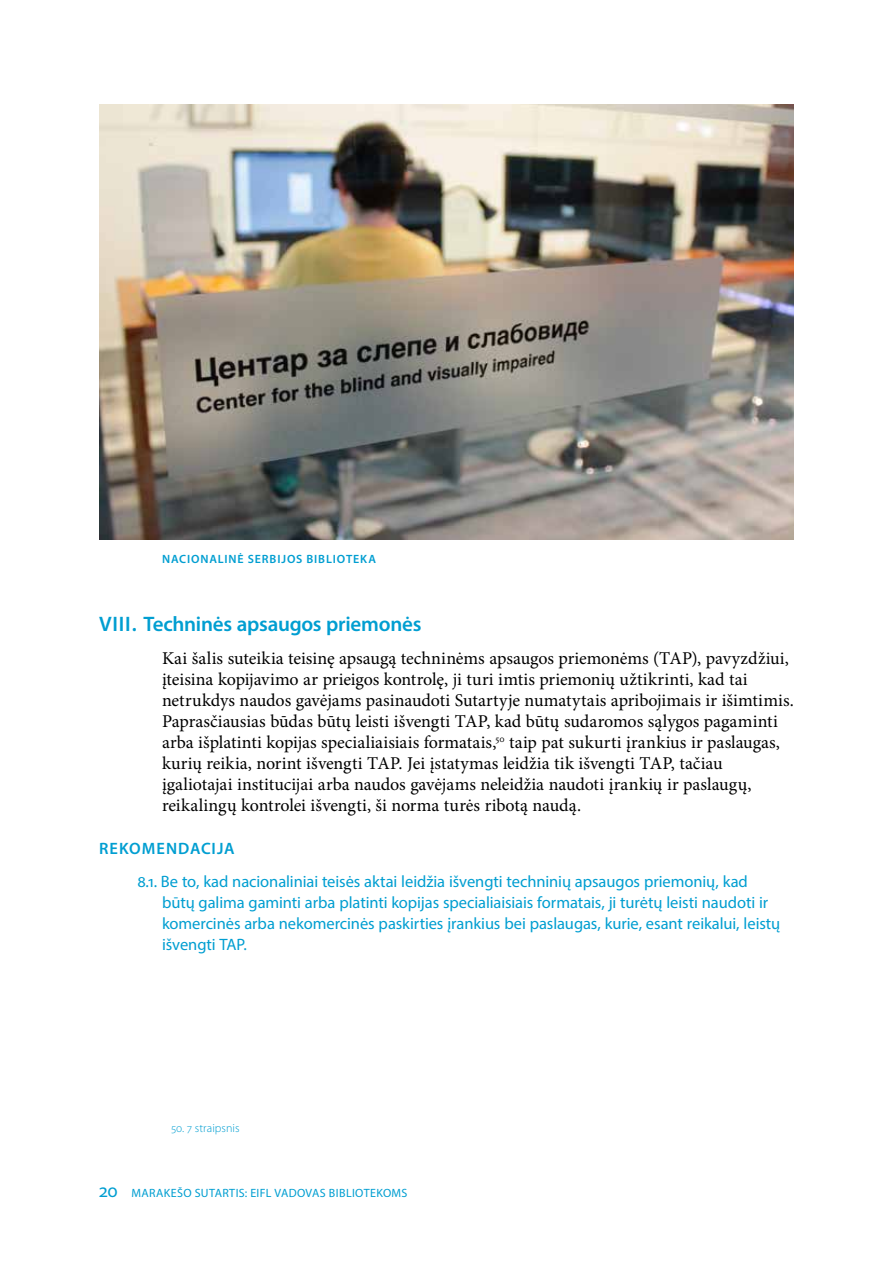
<style>
.page{position:relative;width:893px;height:1263px;background:#fff}
.page>*{position:absolute;margin:0;border:0;box-sizing:border-box;transform-origin:0 0}
.t1{font:600 21px "Myriad Pro";letter-spacing:-.01em;color:#009ed1}
.t2{font:18px/21px "Minion Pro";letter-spacing:-.005em;color:#000}
.t3{font:16.5px/21px "Myriad Pro";letter-spacing:-.005em;color:#009ed1}
.t4{font:600 16.5px "Myriad Pro";letter-spacing:.06em;color:#009ed1}
.t5{font:12px "Myriad Pro";letter-spacing:.03em;color:#009ed1}
.t6{font:600 12px "Myriad Pro";letter-spacing:.075em;color:#009ed1}
.t7{font:300 12px "Myriad Pro";letter-spacing:.005em;color:#009ed1}
.s1{font-size:19.5px}
</style>
<div class="page">
<img style="left:99px;top:105px;width:695px;height:434px">
<p class="t6" style="left:162px;top:551px;width:215px">NACIONALINĖ SERBIJOS BIBLIOTEKA</p>
<p class="t1" style="left:99px;top:610px;width:324px">VIII. Techninės apsaugos priemonės</p>
<p class="t2" style="left:162px;top:647px;width:633px">Kai šalis suteikia teisinę apsaugą techninėms apsaugos priemonėms (TAP), pavyzdžiui, įteisina kopijavimo ar prieigos kontrolę, ji turi imtis priemonių užtikrinti, kad tai netrukdys naudos gavėjams pasinaudoti Sutartyje numatytais apribojimais ir išimtimis.<br>Paprasčiausias būdas būtų leisti išvengti TAP, kad būtų sudaromos sąlygos pagaminti arba išplatinti kopijas specialiaisiais formatais,<sup>50</sup> taip pat sukurti įrankius ir paslaugas, kurių reikia, norint išvengti TAP. Jei įstatymas leidžia tik išvengti TAP, tačiau įgaliotajai institucijai arba naudos gavėjams neleidžia naudoti įrankių ir paslaugų, reikalingų kontrolei išvengti, ši norma turės ribotą naudą.</p>
<p class="t4" style="left:99px;top:838px;width:137px">REKOMENDACIJA</p>
<p class="t3" style="left:162px;top:871px;width:620px;text-indent:-25px">8.1. Be to, kad nacionaliniai teisės aktai leidžia išvengti techninių apsaugos priemonių, kad būtų galima gaminti arba platinti kopijas specialiaisiais formatais, ji turėtų leisti naudoti ir komercinės arba nekomercinės paskirties įrankius bei paslaugas, kurie, esant reikalui, leistų išvengti TAP.</p>
<p class="t7" style="left:171px;top:1121px;width:70px">50. 7 straipsnis</p>
<p class="t5" style="left:99px;top:1185px;width:310px"><span class="s1">20</span> marakešo sutartis: EIFL VADOVAS BIBLIOTEKOMS</p>
</div>
